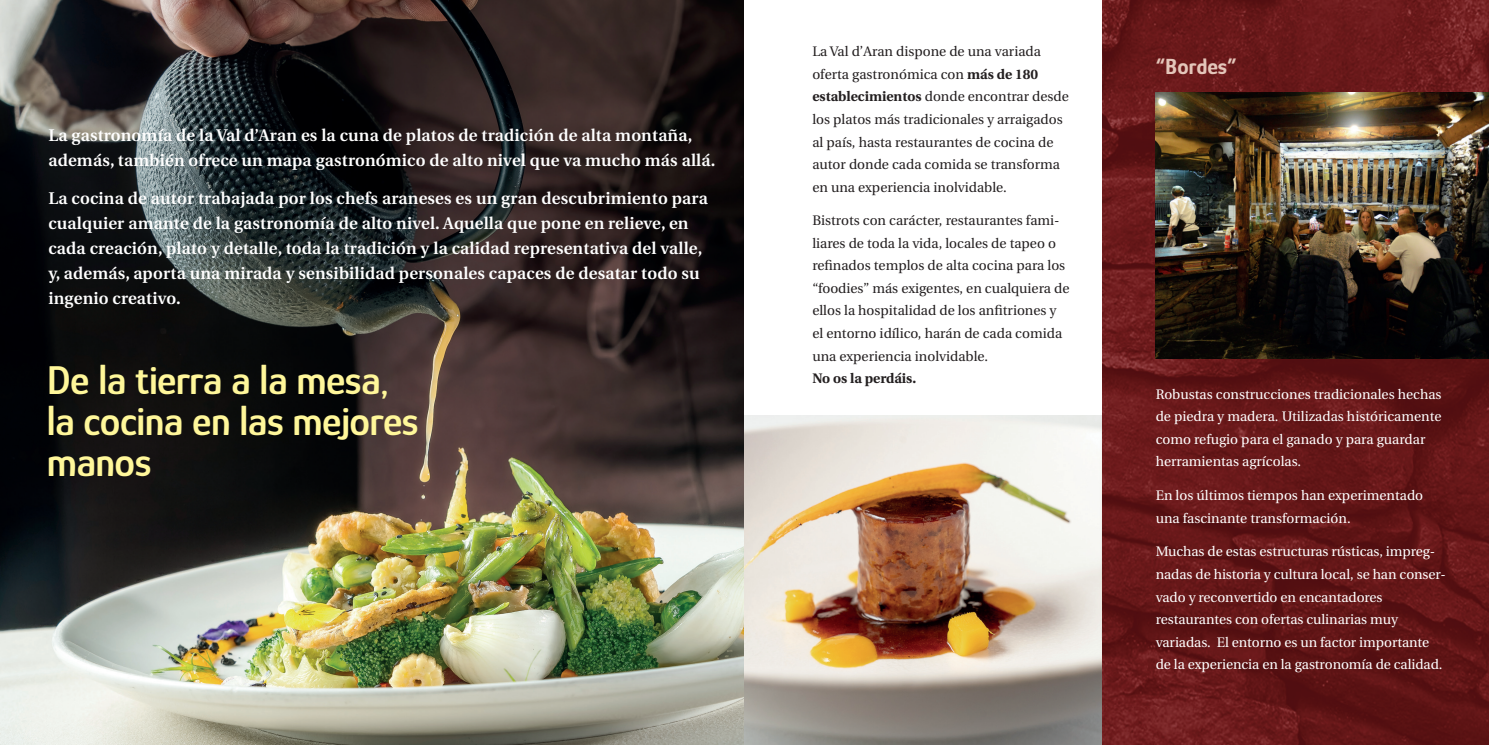
<style>
.page{position:relative;width:1489px;height:745px;background:#fff}
.page>*{position:absolute;margin:0;border:0;box-sizing:border-box;transform-origin:0 0}
.t1{font:600 41.25px/41.2px "Glory";letter-spacing:-.01em;color:#fff79a}
.t2{font:700 22.5px "Glory";color:#e4c6ba}
.t3{font:600 16.88px/25px "Utopia";letter-spacing:.01em;color:#fff}
.t4{font:13.75px/22.5px "Utopia";color:#231f20}
.t5{font:13.75px/22.5px "Utopia";letter-spacing:-.005em;color:#fff}
.t6{font:700 13.75px "Utopia";color:#231f20}
.s1{font-weight:700}
</style>
<div class="page">
<img style="left:0;top:0;width:744px;height:744px">
<svg style="left:1101px;top:0;width:387px;height:744px;background:#651819"></svg>
<img style="left:744px;top:415px;width:357px;height:329px">
<img style="left:1155px;top:92px;width:333px;height:266px">
<p class="t3" style="left:48px;top:123px;width:668px">La gastronomía de la Val d’Aran es la cuna de platos de tradición de alta montaña, además, también ofrece un mapa gastronómico de alto nivel que va mucho más allá.</p>
<p class="t3" style="left:48px;top:185px;width:661px">La cocina de autor trabajada por los chefs araneses es un gran descubrimiento para cualquier amante de la gastronomía de alto nivel. Aquella que pone en relieve, en cada creación, plato y detalle, toda la tradición y la calidad representativa del valle, y, además, aporta una mirada y sensibilidad personales capaces de desatar todo su ingenio creativo.</p>
<h1 class="t1" style="left:47px;top:357px;width:373px">De la tierra a la mesa, la cocina en las mejores manos</h1>
<p class="t4" style="left:812px;top:41px;width:258px">La Val d’Aran dispone de una variada oferta gastronómica con <span class="s1">más de 180 establecimientos</span> donde encontrar desde los platos más tradicionales y arraigados al país, hasta restaurantes de cocina de autor donde cada comida se transforma en una experiencia inolvidable.</p>
<p class="t4" style="left:812px;top:209px;width:259px">Bistrots con carácter, restaurantes fami&shy;liares de toda la vida, locales de tapeo o refinados templos de alta cocina para los “foodies” más exigentes, en cualquiera de ellos la hospitalidad de los anfitriones y el entorno idílico, harán de cada comida una experiencia inolvidable.</p>
<p class="t6" style="left:812px;top:370px;width:105px">No os la perdáis.</p>
<h2 class="t2" style="left:1155px;top:52px;width:83px">“Bordes”</h2>
<p class="t5" style="left:1155px;top:383px;width:287px">Robustas construcciones tradicionales hechas de piedra y madera. Utilizadas históricamente como refugio para el ganado y para guardar herramientas agrícolas.</p>
<p class="t5" style="left:1155px;top:484px;width:269px">En los últimos tiempos han experimentado una fascinante transformación.</p>
<p class="t5" style="left:1155px;top:540px;width:292px">Muchas de estas estructuras rústicas, impreg&shy;nadas de historia y cultura local, se han conser&shy;vado y reconvertido en encantadores restaurantes con ofertas culinarias muy variadas. El entorno es un factor importante de la experiencia en la gastronomía de calidad.</p>
</div>
